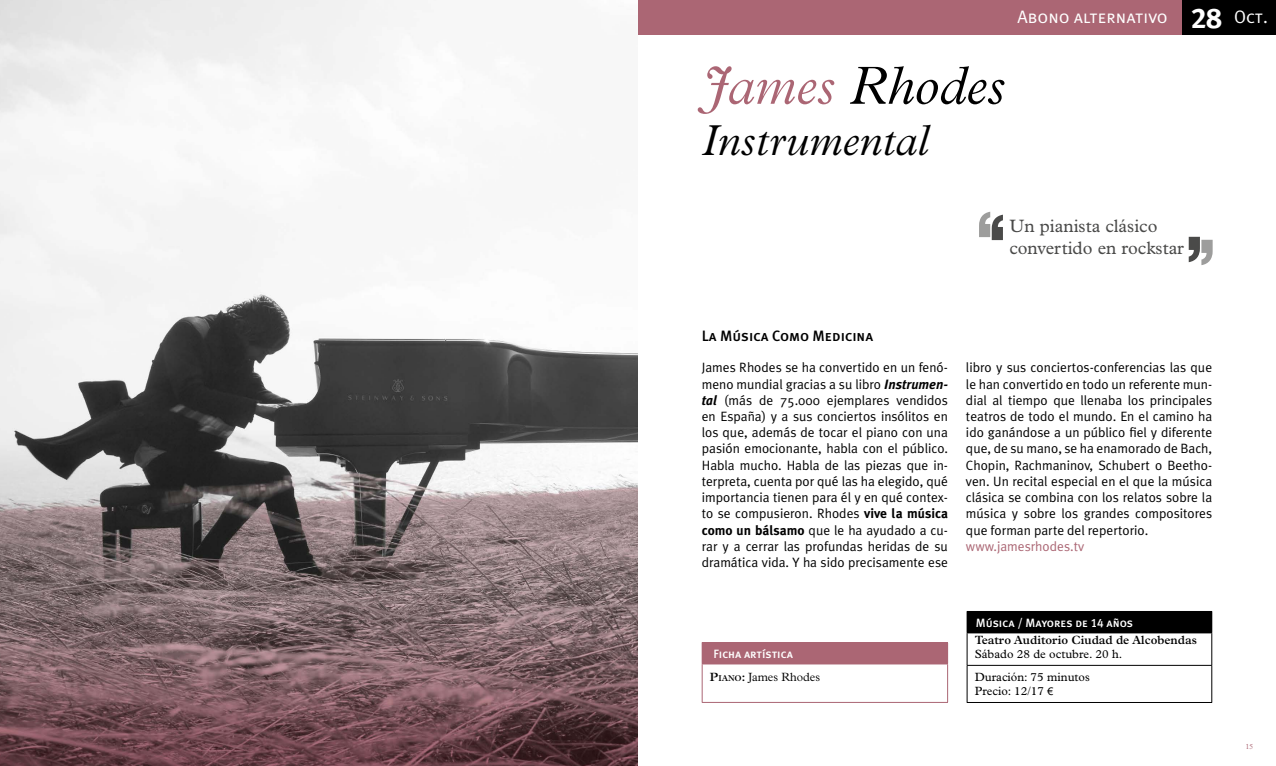
<style>
.page{position:relative;width:1276px;height:766px;background:#fff}
.page>*{position:absolute;margin:0;border:0;box-sizing:border-box;transform-origin:0 0}
.t1{font:italic 300 54px "Plantin";color:#000}
.t2{font:italic 300 43.5px "Plantin";color:#000}
.t3{font:18px/21.6px "Plantin";color:#4a4a49}
.t4{font:18px "Meta Plus Normal Caps";color:#fff}
.t5{font:15px "Meta Plus Medium Caps";color:#000}
.t6{font:13.5px/16.2px "Meta Plus Normal";color:#000;text-align:justify}
.t7{font:13.5px "Meta Plus Normal";color:#ab6674}
.t8{font:12px/23.4px "Plantin";color:#000}
.t9{font:12px "Meta Plus Medium Caps";color:#fff}
.t10{font:600 12px "Plantin";color:#000}
.t11{font:300 12px "Plantin";color:#000}
.t12{font:300 7.65px "Plantin";color:#ab6674}
.s1{font-family:"Meta Plus Bold Caps";font-size:28.5px}
.s2{color:#ab6674}
.s3{font-family:"Meta Plus";font-weight:700;font-style:italic}
.s4{font-family:"Meta Plus";font-weight:700}
.s5{font-weight:600}
.s6{font-weight:600;font-size:8.4px}
.s7{font-family:"Arial";font-size:10.5px}
</style>
<div class="page">
<div style="left:1181px;top:0;width:95px;height:35px;background:#000"></div>
<div style="left:638px;top:0;width:543px;height:35px;background:#ab6674"></div>
<div style="left:702px;top:642px;width:245px;height:21px;background:#ab6674"></div>
<svg style="left:947px;top:642px;width:1px;height:21px"></svg>
<hr style="left:702px;top:663px;width:246px;height:1px;background:#ab6674">
<hr style="left:702px;top:664px;width:1px;height:37px;background:#ab6674">
<hr style="left:947px;top:664px;width:1px;height:37px;background:#ab6674">
<hr style="left:702px;top:701px;width:246px;height:1px;background:#ab6674">
<div style="left:967px;top:611px;width:244px;height:21px;background:#000"></div>
<svg style="left:966px;top:611px;width:1px;height:21px"></svg>
<svg style="left:1211px;top:611px;width:1px;height:21px"></svg>
<hr style="left:966px;top:633px;width:1px;height:31px;background:#000">
<hr style="left:1211px;top:633px;width:1px;height:31px;background:#000">
<hr style="left:966px;top:664px;width:246px;height:1px;background:#000">
<hr style="left:966px;top:665px;width:1px;height:37px;background:#000">
<hr style="left:1211px;top:665px;width:1px;height:37px;background:#000">
<hr style="left:966px;top:702px;width:246px;height:1px;background:#000">
<hr style="left:966px;top:632px;width:246px;height:1px;background:#000">
<img style="left:0;top:0;width:638px;height:765px">
<svg style="left:979px;top:212px;width:24px;height:28px"></svg>
<svg style="left:1188px;top:237px;width:24px;height:28px"></svg>
<h3 class="t4" style="left:1017px;top:7px;width:252px">Abono alternativo <span class="s1">28</span> Oct.</h3>
<h1 class="t1" style="left:702px;top:56px;width:304px"><span class="s2">James</span> Rhodes</h1>
<h2 class="t2" style="left:702px;top:116px;width:228px">Instrumental</h2>
<h3 class="t3" style="left:1009px;top:215px;width:176px">Un pianista clásico convertido en rockstar</h3>
<p class="t5" style="left:702px;top:326px;width:173px">La Música Como Medicina</p>
<p class="t6" style="left:702px;top:359px;width:248px">James Rhodes se ha convertido en un fenó&shy;meno mundial gracias a su libro <span class="s3">Instrumen&shy;tal</span> (más de 75.000 ejemplares vendidos en España) y a sus conciertos insólitos en los que, además de tocar el piano con una pasión emocionante, habla con el público.<br>Habla mucho. Habla de las piezas que in&shy;terpreta, cuenta por qué las ha elegido, qué importancia tienen para él y en qué contex&shy;to se compusieron. Rhodes <span class="s4">vive la música como un bálsamo</span> que le ha ayudado a cu&shy;rar y a cerrar las profundas heridas de su dramática vida. Y ha sido precisamente ese</p>
<p class="t6" style="left:966px;top:359px;width:248px">libro y sus conciertos-conferencias las que le han convertido en todo un referente mun&shy;dial al tiempo que llenaba los principales teatros de todo el mundo. En el camino ha ido ganándose a un público fiel y diferente que, de su mano, se ha enamorado de Bach, Chopin, Rachmaninov, Schubert o Beetho&shy;ven. Un recital especial en el que la música clásica se combina con los relatos sobre la música y sobre los grandes compositores que forman parte del repertorio.</p>
<p class="t7" style="left:966px;top:538px;width:120px">www.jamesrhodes.tv</p>
<p class="t9" style="left:713px;top:646px;width:81px">Ficha artística</p>
<p class="t11" style="left:710px;top:669px;width:112px"><span class="s5">P</span><span class="s6">IANO</span><span class="s5">:</span> James Rhodes</p>
<p class="t9" style="left:975px;top:615px;width:159px">Música / Mayores de 14 años</p>
<p class="t10" style="left:974px;top:632px;width:224px">Teatro Auditorio Ciudad de Alcobendas</p>
<p class="t8" style="left:974px;top:641px;width:149px">Sábado 28 de octubre. 20 h.<br>Duración: 75 minutos</p>
<p class="t8" style="left:974px;top:678px;width:80px">Precio: 12/17 <span class="s7">€</span></p>
<p class="t12" style="left:1245px;top:742px;width:9px">15</p>
</div>
